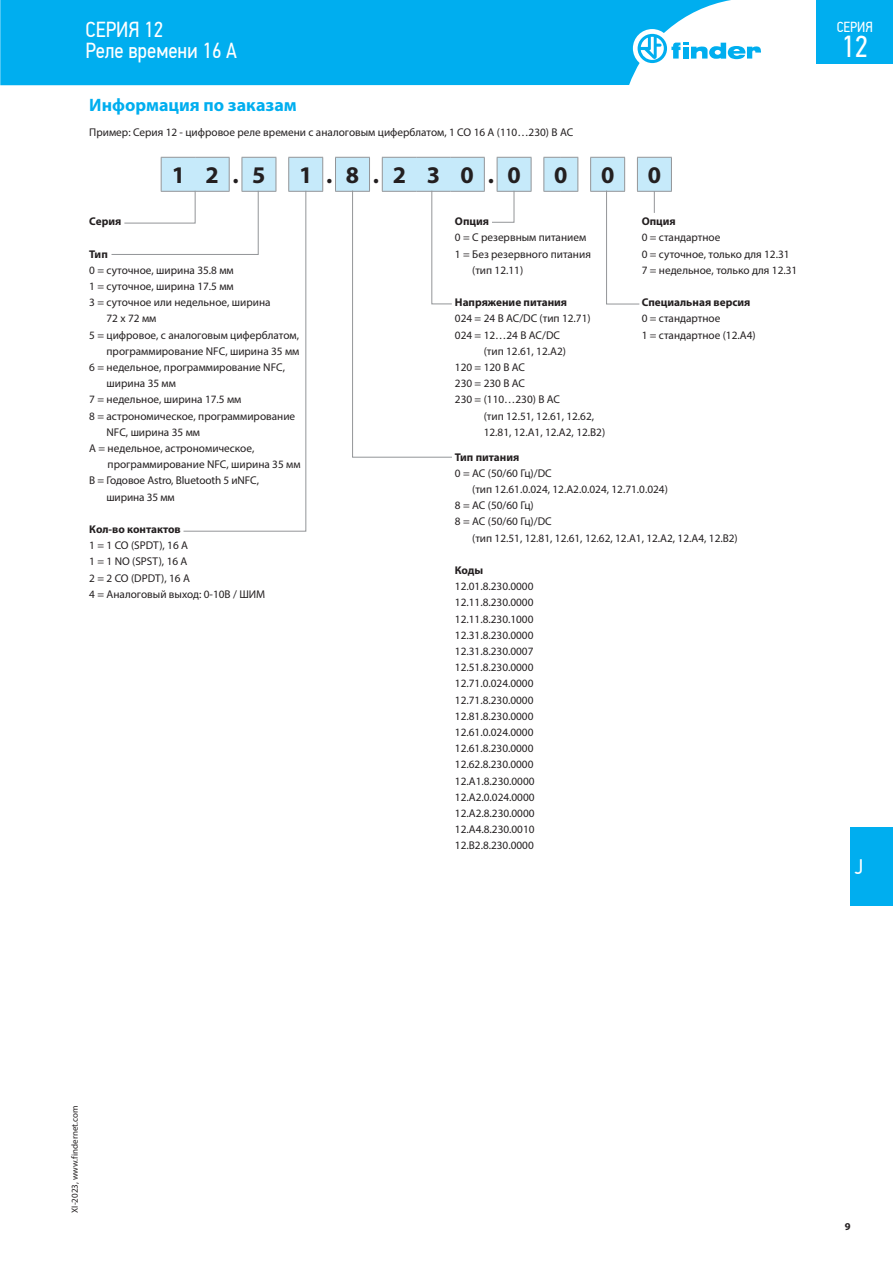
<style>
.page{position:relative;width:893px;height:1263px;background:#fff}
.page>*{position:absolute;margin:0;border:0;box-sizing:border-box;transform-origin:0 0}
.t1{font:30.3px "PF Din Text Cond Pro";color:#fff}
.t2{font:700 24px "Myriad Pro";color:#231f20}
.t3{font:21.75px/21px "PF Din Text Cond Pro";color:#fff}
.t4{font:21px "PF Din Text Cond Pro";color:#fff}
.t5{font:700 18px "Myriad Pro";color:#00aeef}
.t6{font:14.55px "PF Din Text Cond Pro";color:#fff}
.t7{font:11.25px/16.2px "Myriad Pro";color:#231f20}
.t8{font:700 11.25px "Myriad Pro";color:#231f20}
.t9{font:700 10.5px "Myriad Pro";color:#231f20}
.t10{font:9px "Myriad Pro";color:#231f20}
</style>
<div class="page">
<div style="left:0;top:0;width:731px;height:85px;background:#00aeef"></div>
<div style="left:633px;top:29px;width:38px;height:39px;background:#fff;border-radius:50%"></div>
<svg style="left:638px;top:34px;width:123px;height:29px"></svg>
<div style="left:816px;top:0;width:77px;height:64px;background:#00aeef"></div>
<div style="left:850px;top:827px;width:43px;height:79px;background:#00aeef"></div>
<hr style="left:637px;top:157px;width:35px;height:1px;background:#939598">
<hr style="left:671px;top:158px;width:1px;height:33px;background:#939598">
<hr style="left:637px;top:191px;width:35px;height:1px;background:#939598">
<svg style="left:111px;top:157px;width:560px;height:375px"></svg>
<h3 class="t3" style="left:86px;top:19px;width:153px">СЕРИЯ 12<br>Реле времени 16 A</h3>
<h3 class="t5" style="left:89px;top:93px;width:209px">Информация по заказам</h3>
<p class="t7" style="left:89px;top:124px;width:485px">Пример: Серия 12 - цифровое реле времени с аналоговым циферблатом, 1 CO 16 A (110…230) В АС</p>
<h2 class="t2" style="left:172px;top:160px;width:95px">1 2.5</h2>
<h2 class="t2" style="left:299px;top:160px;width:223px">1.8.2 3 0.0</h2>
<h2 class="t2" style="left:554px;top:160px;width:15px">0</h2>
<h2 class="t2" style="left:601px;top:160px;width:15px">0</h2>
<h2 class="t2" style="left:648px;top:160px;width:15px">0</h2>
<p class="t8" style="left:89px;top:214px;width:34px">Серия</p>
<p class="t8" style="left:89px;top:246px;width:20px">Тип</p>
<p class="t7" style="left:89px;top:262px;width:146px">0 = суточное, ширина 35.8 мм</p>
<p class="t7" style="left:89px;top:278px;width:146px">1 = суточное, ширина 17.5 мм</p>
<p class="t7" style="left:89px;top:294px;width:183px">3 = суточное или недельное, ширина</p>
<p class="t7" style="left:107px;top:310px;width:51px">72 x 72 мм</p>
<p class="t7" style="left:89px;top:327px;width:211px">5 = цифровое, с аналоговым циферблатом,</p>
<p class="t7" style="left:107px;top:343px;width:194px">программирование NFC, ширина 35 мм</p>
<p class="t7" style="left:89px;top:359px;width:197px">6 = недельное, программирование NFC,</p>
<p class="t7" style="left:107px;top:375px;width:71px">ширина 35 мм</p>
<p class="t7" style="left:89px;top:391px;width:154px">7 = недельное, ширина 17.5 мм</p>
<p class="t7" style="left:89px;top:408px;width:207px">8 = астрономическое, программирование</p>
<p class="t7" style="left:107px;top:424px;width:95px">NFC, ширина 35 мм</p>
<p class="t7" style="left:89px;top:440px;width:167px">A = недельное, астрономическое,</p>
<p class="t7" style="left:108px;top:456px;width:194px">программирование NFC, ширина 35 мм</p>
<p class="t7" style="left:89px;top:472px;width:171px">B = Годовое Astro, Bluetooth 5 иNFC,</p>
<p class="t7" style="left:106px;top:489px;width:70px">ширина 35 мм</p>
<p class="t8" style="left:89px;top:522px;width:93px">Кол-во контактов</p>
<p class="t7" style="left:89px;top:537px;width:178px">1 = 1 CO (SPDT), 16 A<br>1 = 1 NO (SPST), 16 A<br>2 = 2 CO (DPDT), 16 A<br>4 = Аналоговый выход: 0-10В / ШИМ</p>
<p class="t8" style="left:455px;top:214px;width:36px">Опция</p>
<p class="t7" style="left:455px;top:229px;width:133px">0 = С резервным питанием</p>
<p class="t7" style="left:455px;top:246px;width:138px">1 = Без резервного питания</p>
<p class="t7" style="left:472px;top:262px;width:53px">(тип 12.11)</p>
<p class="t8" style="left:455px;top:295px;width:114px">Напряжение питания</p>
<p class="t7" style="left:455px;top:310px;width:137px">024 = 24 B AC/DC (тип 12.71)</p>
<p class="t7" style="left:455px;top:327px;width:107px">024 = 12…24 B AC/DC</p>
<p class="t7" style="left:484px;top:343px;width:84px">(тип 12.61, 12.A2)</p>
<p class="t7" style="left:455px;top:359px;width:72px">120 = 120 B AC</p>
<p class="t7" style="left:455px;top:375px;width:72px">230 = 230 B AC</p>
<p class="t7" style="left:455px;top:391px;width:107px">230 = (110…230) В АС</p>
<p class="t7" style="left:484px;top:408px;width:112px">(тип 12.51, 12.61, 12.62,</p>
<p class="t7" style="left:484px;top:424px;width:123px">12.81, 12.A1, 12.A2, 12.B2)</p>
<p class="t8" style="left:642px;top:214px;width:36px">Опция</p>
<p class="t7" style="left:642px;top:229px;width:157px">0 = стандартное<br>0 = суточное, только для 12.31<br>7 = недельное, только для 12.31</p>
<p class="t8" style="left:642px;top:295px;width:110px">Специальная версия</p>
<p class="t7" style="left:642px;top:310px;width:115px">0 = стандартное<br>1 = стандартное (12.A4)</p>
<p class="t8" style="left:455px;top:449px;width:66px">Тип питания</p>
<p class="t7" style="left:455px;top:465px;width:98px">0 = АС (50/60 Гц)/DC</p>
<p class="t7" style="left:472px;top:481px;width:197px">(тип 12.61.0.024, 12.A2.0.024, 12.71.0.024)</p>
<p class="t7" style="left:455px;top:497px;width:80px">8 = AC (50/60 Гц)</p>
<p class="t7" style="left:455px;top:513px;width:98px">8 = AC (50/60 Гц)/DC</p>
<p class="t7" style="left:472px;top:529px;width:267px">(тип 12.51, 12.81, 12.61, 12.62, 12.A1, 12.A2, 12.A4, 12.B2)</p>
<p class="t8" style="left:455px;top:563px;width:30px">Коды</p>
<p class="t7" style="left:455px;top:578px;width:81px;text-align:justify">12.01.8.230.0000<br>12.11.8.230.0000<br>12.11.8.230.1000<br>12.31.8.230.0000<br>12.31.8.230.0007<br>12.51.8.230.0000<br>12.71.0.024.0000<br>12.71.8.230.0000<br>12.81.8.230.0000<br>12.61.0.024.0000<br>12.61.8.230.0000<br>12.62.8.230.0000<br>12.A1.8.230.0000<br>12.A2.0.024.0000<br>12.A2.8.230.0000<br>12.A4.8.230.0010<br>12.B2.8.230.0000</p>
<p class="t6" style="left:837px;top:19px;width:38px">СЕРИЯ</p>
<h1 class="t1" style="left:841px;top:28px;width:28px">12</h1>
<h3 class="t4" style="left:855px;top:855px;width:10px">J</h3>
<p class="t10" style="left:69px;top:1213px;width:108px;rotate:-90deg">XI-2023, www.findernet.com</p>
<p class="t9" style="left:845px;top:1219px;width:7px">9</p>
</div>
